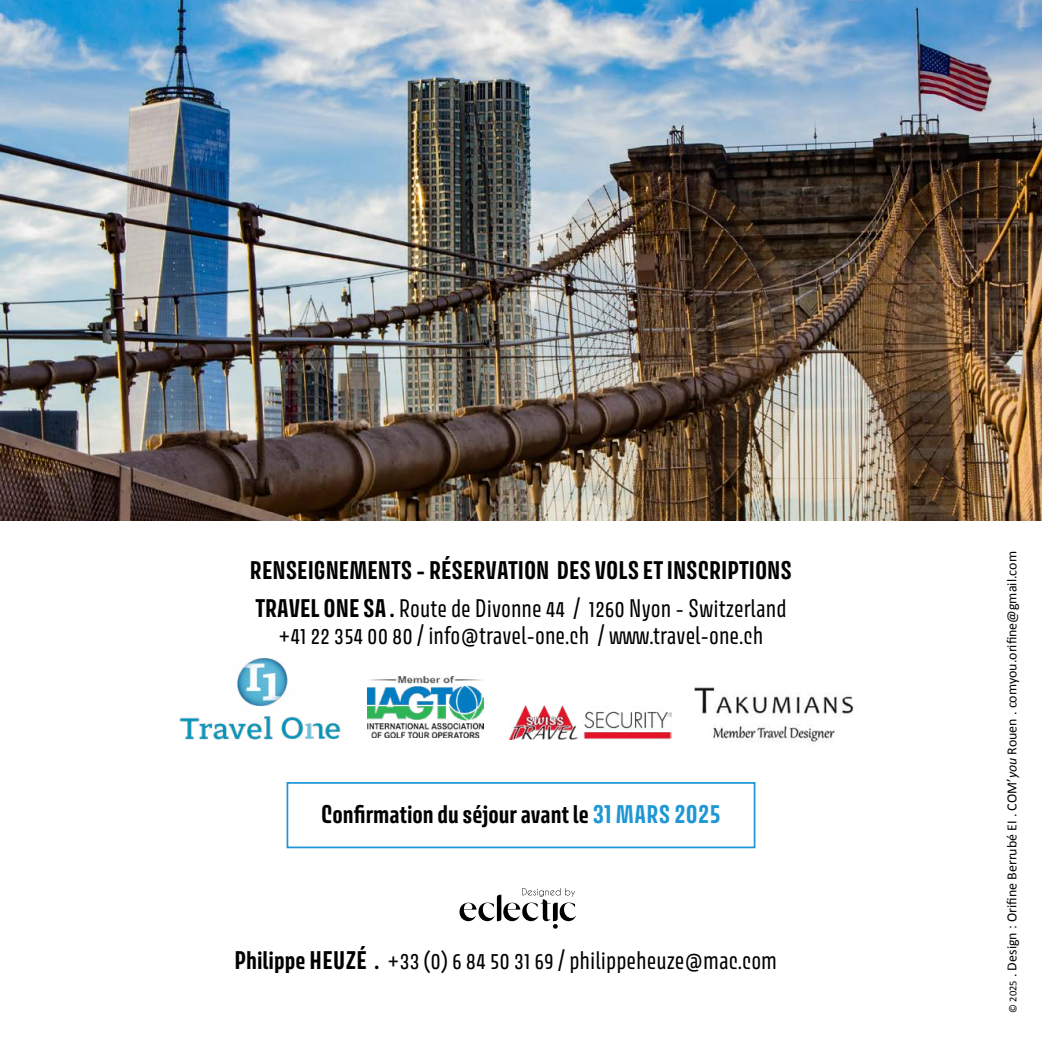
<style>
.page{position:relative;width:1042px;height:1042px;background:#fff}
.page>*{position:absolute;margin:0;border:0;box-sizing:border-box;transform-origin:0 0}
.t1{font:22.75px/27.3px "Avory I Latn";color:#000;text-align:center}
.t2{font:700 22.75px "Avory I Latn";color:#000}
.t3{font:14px "Calibri";color:#000}
.s1{font-weight:700}
.s2{color:#1f97d4}
.s3{font-size:10.5px}
.s4{font-style:italic}
</style>
<div class="page">
<img style="left:0;top:0;width:1042px;height:521px">
<div style="left:286px;top:782px;width:469px;height:66px;border:2px solid #1f97d4"></div>
<svg style="left:459px;top:888px;width:117px;height:40px"></svg>
<img style="left:694px;top:687px;width:160px;height:55px">
<img style="left:179px;top:658px;width:162px;height:82px">
<img style="left:367px;top:676px;width:116px;height:62px">
<img style="left:509px;top:705px;width:162px;height:34px">
<p class="t2" style="left:250px;top:555px;width:543px">RENSEIGNEMENTS - RÉSERVATION DES VOLS ET INSCRIPTIONS</p>
<p class="t1" style="left:255px;top:594px;width:533px"><span class="s1">TRAVEL ONE SA .</span> Route de Divonne 44 / 1260 Nyon - Switzerland +41 22 354 00 80 / info@travel-one.ch / www.travel-one.ch</p>
<p class="t2" style="left:321px;top:799px;width:401px">Confirmation du séjour avant le <span class="s2">31 MARS 2025</span></p>
<p class="t1" style="left:234px;top:946px;width:544px"><span class="s1">Philippe HEUZÉ .</span> +33 (0) 6 84 50 31 69 / philippeheuze@mac.com</p>
<p class="t3" style="left:1003px;top:1013px;width:463px;rotate:-90deg"><span class="s3">© 2025</span> . Design : Orifine Berrubé EI . COM’<span class="s4">you</span> Rouen . comyou.orifine@gmail.com</p>
</div>
